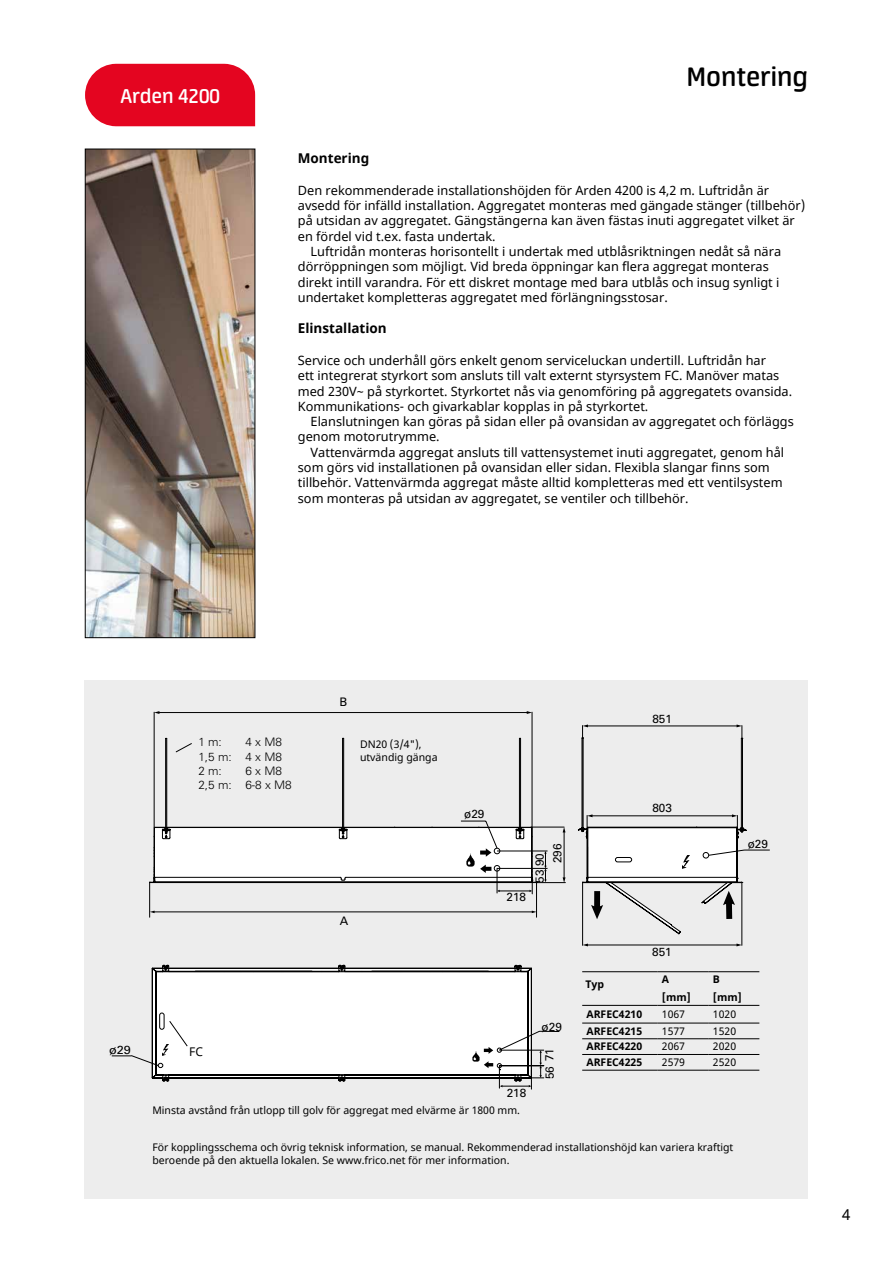
<style>
.page{position:relative;width:893px;height:1263px;background:#fff}
.page>*{position:absolute;margin:0;border:0;box-sizing:border-box;transform-origin:0 0}
.t1{font:600 30px "Neuron";color:#000}
.t2{font:600 22.5px "Neuron";color:#fff}
.t3{font:15px "Noto Sans";color:#000}
.t4{font:700 13.5px "Noto Sans";color:#000}
.t5{font:12.75px/15.3px "Noto Sans";color:#000}
.t6{font:12px "Noto Sans";color:#000}
.t7{font:11.7px "Univers";color:#000}
.t8{font:300 11.7px/14.1px "Univers";color:#000;text-align:justify}
.t9{font:11.7px "Univers";color:#000;scale:1.08 1}
.t10{font:10.5px/12.6px "Noto Sans";color:#000}
.t11{font:700 10.5px/17.9px "Noto Sans";color:#000}
</style>
<div class="page">
<img style="left:87px;top:151px;width:166px;height:485px">
<div style="left:85px;top:149px;width:170px;height:489px;border:1px solid #000"></div>
<div style="left:85px;top:680px;width:723px;height:519px;background:#ededed"></div>
<hr style="left:532px;top:712px;width:1px;height:168px;background:#000">
<hr style="left:154px;top:712px;width:1px;height:168px;background:#000">
<hr style="left:158px;top:712px;width:370px;height:1px;background:#000">
<svg style="left:527px;top:711px;width:5px;height:3px"></svg>
<svg style="left:154px;top:711px;width:5px;height:3px"></svg>
<hr style="left:742px;top:883px;width:1px;height:62px;background:#000">
<hr style="left:582px;top:883px;width:1px;height:62px;background:#000">
<hr style="left:587px;top:945px;width:150px;height:1px;background:#000">
<svg style="left:736px;top:943px;width:6px;height:3px"></svg>
<svg style="left:583px;top:943px;width:5px;height:3px"></svg>
<svg style="left:165px;top:737px;width:579px;height:77px"></svg>
<svg style="left:176px;top:743px;width:16px;height:9px"></svg>
<hr style="left:587px;top:726px;width:151px;height:1px;background:#000">
<svg style="left:582px;top:724px;width:6px;height:14px"></svg>
<svg style="left:737px;top:724px;width:6px;height:14px"></svg>
<svg style="left:149px;top:814px;width:621px;height:119px"></svg>
<div style="left:615px;top:857px;width:17px;height:5px;border:1px solid #000;border-radius:2px"></div>
<svg style="left:111px;top:965px;width:449px;height:124px"></svg>
<div style="left:85px;top:64px;width:170px;height:62px;background:#e40520"></div>
<hr style="left:582px;top:1023px;width:76px;height:1px;background:#000">
<hr style="left:658px;top:1023px;width:51px;height:1px;background:#000">
<hr style="left:709px;top:1023px;width:50px;height:1px;background:#000">
<hr style="left:582px;top:1038px;width:76px;height:1px;background:#000">
<hr style="left:658px;top:1038px;width:51px;height:1px;background:#000">
<hr style="left:709px;top:1038px;width:50px;height:1px;background:#000">
<hr style="left:582px;top:1054px;width:76px;height:1px;background:#000">
<hr style="left:658px;top:1054px;width:51px;height:1px;background:#000">
<hr style="left:709px;top:1054px;width:50px;height:1px;background:#000">
<hr style="left:582px;top:971px;width:76px;height:1px;background:#000">
<hr style="left:658px;top:971px;width:51px;height:1px;background:#000">
<hr style="left:709px;top:971px;width:50px;height:1px;background:#000">
<hr style="left:582px;top:1005px;width:76px;height:1px;background:#000">
<hr style="left:658px;top:1005px;width:51px;height:1px;background:#000">
<hr style="left:709px;top:1005px;width:50px;height:1px;background:#000">
<hr style="left:582px;top:1070px;width:76px;height:1px;background:#000">
<hr style="left:658px;top:1070px;width:51px;height:1px;background:#000">
<hr style="left:709px;top:1070px;width:50px;height:1px;background:#000">
<h2 class="t2" style="left:120px;top:83px;width:101px">Arden 4200</h2>
<h1 class="t1" style="left:687px;top:60px;width:123px">Montering</h1>
<p class="t4" style="left:298px;top:149px;width:73px">Montering</p>
<p class="t5" style="left:298px;top:183px;width:473px">Den rekommenderade installationshöjden för Arden 4200 is 4,2 m. Luftridån är</p>
<p class="t5" style="left:298px;top:198px;width:509px">avsedd för infälld installation. Aggregatet monteras med gängade stänger (tillbehör)</p>
<p class="t5" style="left:298px;top:214px;width:498px">på utsidan av aggregatet. Gängstängerna kan även fästas inuti aggregatet vilket är</p>
<p class="t5" style="left:298px;top:229px;width:199px">en fördel vid t.ex. fasta undertak.</p>
<p class="t5" style="left:311px;top:244px;width:472px">Luftridån monteras horisontellt i undertak med utblåsriktningen nedåt så nära</p>
<p class="t5" style="left:298px;top:259px;width:473px">dörröppningen som möjligt. Vid breda öppningar kan flera aggregat monteras</p>
<p class="t5" style="left:298px;top:275px;width:483px">direkt intill varandra. För ett diskret montage med bara utblås och insug synligt i</p>
<p class="t5" style="left:298px;top:290px;width:371px">undertaket kompletteras aggregatet med förlängningsstosar.</p>
<p class="t4" style="left:298px;top:319px;width:90px">Elinstallation</p>
<p class="t5" style="left:298px;top:353px;width:496px">Service och underhåll görs enkelt genom serviceluckan undertill. Luftridån har<br>ett integrerat styrkort som ansluts till valt externt styrsystem FC. Manöver matas med 230V~ på styrkortet. Styrkortet nås via genomföring på aggregatets ovansida.<br>Kommunikations- och givarkablar kopplas in på styrkortet.</p>
<p class="t5" style="left:298px;top:414px;width:497px;text-indent:13px">Elanslutningen kan göras på sidan eller på ovansidan av aggregatet och förläggs genom motorutrymme.</p>
<p class="t5" style="left:298px;top:445px;width:488px;text-indent:13px">Vattenvärmda aggregat ansluts till vattensystemet inuti aggregatet, genom hål som görs vid installationen på ovansidan eller sidan. Flexibla slangar finns som tillbehör. Vattenvärmda aggregat måste alltid kompletteras med ett ventilsystem som monteras på utsidan av aggregatet, se ventiler och tillbehör.</p>
<p class="t8" style="left:198px;top:735px;width:85px;text-indent:47px">4 x M8<br>1,5 m: 4 x M8<br>2 m:</p>
<p class="t8" style="left:198px;top:735px;width:25px">1 m:</p>
<p class="t8" style="left:198px;top:763px;width:95px;text-indent:47px">6 x M8<br>2,5 m: 6-8 x M8</p>
<p class="t7" style="left:339px;top:695px;width:9px">B</p>
<p class="t10" style="left:360px;top:739px;width:79px">DN20 (3/4"), utvändig gänga</p>
<p class="t7" style="left:340px;top:914px;width:10px">A</p>
<p class="t7" style="left:464px;top:807px;width:22px">ø29</p>
<p class="t7" style="left:506px;top:890px;width:21px">218</p>
<p class="t7" style="left:533px;top:882px;width:31px;rotate:-90deg">53 90</p>
<p class="t7" style="left:550px;top:863px;width:21px;rotate:-90deg">296</p>
<p class="t9" style="left:109px;top:1043px;width:22px">ø29</p>
<p class="t6" style="left:189px;top:1043px;width:15px">FC</p>
<p class="t7" style="left:507px;top:1086px;width:21px">218</p>
<p class="t10" style="left:152px;top:1105px;width:369px">Minsta avstånd från utlopp till golv för aggregat med elvärme är 1800 mm.</p>
<p class="t7" style="left:542px;top:1020px;width:22px">ø29</p>
<p class="t7" style="left:543px;top:1079px;width:32px;rotate:-90deg">56 71</p>
<p class="t7" style="left:652px;top:712px;width:21px">851</p>
<p class="t7" style="left:652px;top:801px;width:21px">803</p>
<p class="t7" style="left:652px;top:944px;width:21px">851</p>
<p class="t7" style="left:748px;top:837px;width:22px">ø29</p>
<p class="t11" style="left:585px;top:976px;width:20px">Typ</p>
<p class="t11" style="left:662px;top:971px;width:30px">A [mm]</p>
<p class="t11" style="left:713px;top:971px;width:30px">B [mm]</p>
<p class="t11" style="left:586px;top:1005px;width:57px">ARFEC4210</p>
<p class="t10" style="left:662px;top:1008px;width:25px">1067</p>
<p class="t10" style="left:713px;top:1008px;width:25px">1020</p>
<p class="t11" style="left:586px;top:1022px;width:57px">ARFEC4215</p>
<p class="t10" style="left:662px;top:1025px;width:25px">1577</p>
<p class="t10" style="left:713px;top:1025px;width:25px">1520</p>
<p class="t11" style="left:586px;top:1038px;width:57px">ARFEC4220</p>
<p class="t10" style="left:662px;top:1040px;width:25px">2067</p>
<p class="t10" style="left:713px;top:1040px;width:25px">2020</p>
<p class="t11" style="left:586px;top:1053px;width:57px">ARFEC4225</p>
<p class="t10" style="left:662px;top:1056px;width:25px">2579</p>
<p class="t10" style="left:713px;top:1056px;width:25px">2520</p>
<p class="t10" style="left:152px;top:1141px;width:583px">För kopplingsschema och övrig teknisk information, se manual. Rekommenderad installationshöjd kan variera kraftigt beroende på den aktuella lokalen. Se www.frico.net för mer information.</p>
<p class="t3" style="left:842px;top:1204px;width:10px">4</p>
</div>
